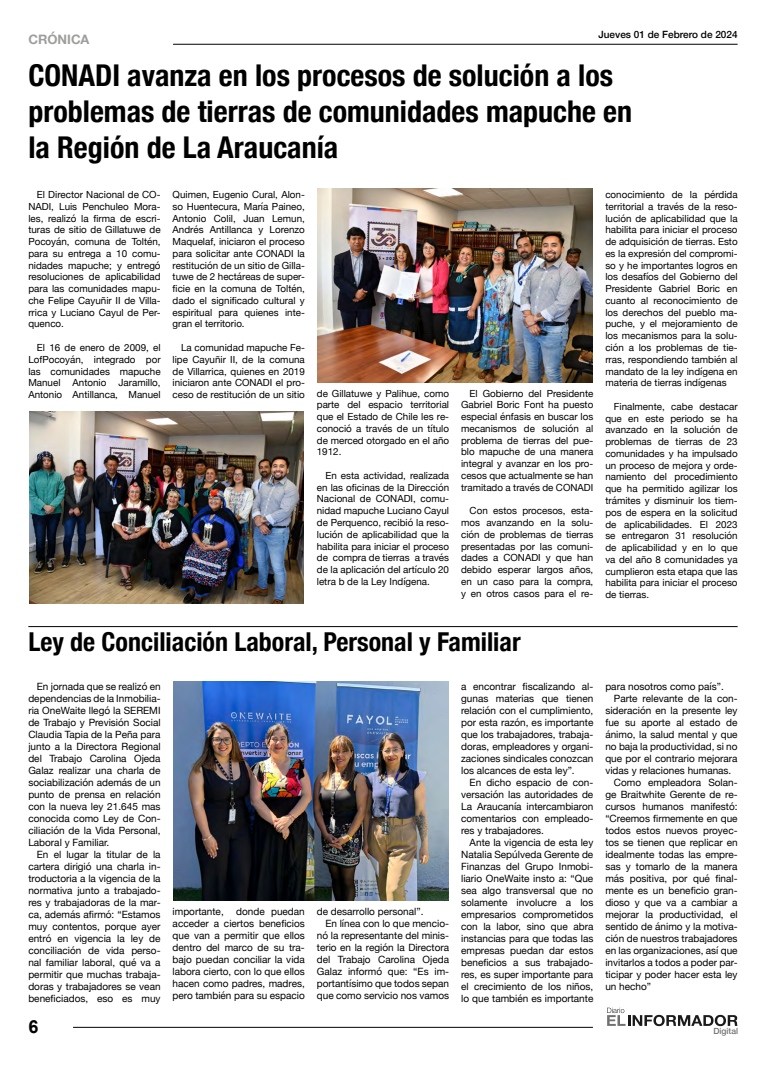
<style>
.page{position:relative;width:766px;height:1078px;background:#fff}
.page>*{position:absolute;margin:0;border:0;box-sizing:border-box;transform-origin:0 0}
.t1{font:700 condensed 30px/36px "Helvetica Neue";color:#000}
.t2{font:700 condensed 26px "Helvetica Neue";color:#000}
.t3{font:700 18px "Arial";color:#000}
.t4{font:700 13px "Helvetica Neue";color:#9d9d9c}
.t5{font:10px/12px "Helvetica Neue";color:#000;text-align:justify}
.t6{font:500 10px "Helvetica Neue";color:#000}
.t7{font:9.8px/11.8px "Helvetica Neue";color:#000;text-align:justify}
.t8{font:500 8.5px "Helvetica Neue";color:#717170}
</style>
<div class="page">
<hr style="left:173px;top:44px;width:564px;height:1px;background:#000">
<hr style="left:73px;top:1026px;width:519px;height:1px;background:#000">
<svg style="left:607px;top:1007px;width:130px;height:18px"></svg>
<hr style="left:28px;top:626px;width:709px;height:1px;background:#000">
<img style="left:317px;top:189px;width:275px;height:194px">
<img style="left:29px;top:411px;width:274px;height:192px">
<img style="left:173px;top:681px;width:275px;height:219px">
<p class="t6" style="left:598px;top:27px;width:140px">Jueves 01 de Febrero de 2024</p>
<h3 class="t4" style="left:28px;top:29px;width:63px">CRÓNICA</h3>
<h1 class="t1" style="left:28px;top:55px;width:605px">CONADI avanza en los procesos de solución a los problemas de tierras de comunidades mapuche en la Región de La Araucanía</h1>
<p class="t7" style="left:28px;top:189px;width:134px;text-indent:9px">El Director Nacional de CO-NADI, Luis Penchuleo Mora&shy;les, realizó la firma de escri&shy;turas de sitio de Gillatuwe de Pocoyán, comuna de Toltén, para su entrega a 10 comu&shy;nidades mapuche; y entregó resoluciones de aplicabilidad para las comunidades mapu&shy;che Felipe Cayuñir II de Villa&shy;rrica y Luciano Cayul de Per&shy;quenco.</p>
<p class="t7" style="left:28px;top:342px;width:134px;text-indent:9px">El 16 de enero de 2009, el LofPocoyán, integrado por las comunidades mapuche Manuel Antonio Jaramillo, Antonio Antillanca, Manuel</p>
<p class="t7" style="left:172px;top:189px;width:134px">Quimen, Eugenio Cural, Alon&shy;so Huentecura, María Paineo, Antonio Colil, Juan Lemun, Andrés Antillanca y Lorenzo Maquelaf, iniciaron el proceso para solicitar ante CONADI la restitución de un sitio de Gilla&shy;tuwe de 2 hectáreas de super&shy;ficie en la comuna de Toltén, dado el significado cultural y espiritual para quienes inte&shy;gran el territorio.</p>
<p class="t7" style="left:172px;top:342px;width:278px;text-align:left;text-indent:9px">La comunidad mapuche Fe-<br>lipe Cayuñir II, de la comuna<br>de Villarrica, quienes en 2019<br>iniciaron ante CONADI el pro-<br>ceso de restitución de un sitio de Gillatuwe y Palihue, como</p>
<p class="t7" style="left:317px;top:399px;width:134px">parte del espacio territorial que el Estado de Chile les re&shy;conoció a través de un título de merced otorgado en el año 1912.</p>
<p class="t7" style="left:317px;top:470px;width:134px;text-indent:9px">En esta actividad, realizada en las oficinas de la Dirección Nacional de CONADI, comu&shy;nidad mapuche Luciano Cayul de Perquenco, recibió la reso&shy;lución de aplicabilidad que la habilita para iniciar el proceso de compra de tierras a través de la aplicación del artículo 20 letra b de la Ley Indígena.</p>
<p class="t7" style="left:461px;top:387px;width:134px;text-indent:9px">El Gobierno del Presidente Gabriel Boric Font ha puesto especial énfasis en buscar los mecanismos de solución al problema de tierras del pue&shy;blo mapuche de una manera integral y avanzar en los pro&shy;cesos que actualmente se han tramitado a través de CONADI</p>
<p class="t7" style="left:461px;top:505px;width:134px;text-indent:9px">Con estos procesos, esta&shy;mos avanzando en la solu&shy;ción de problemas de tierras presentadas por las comuni&shy;dades a CONADI y que han debido esperar largos años, en un caso para la compra, y en otros casos para el re-</p>
<p class="t7" style="left:605px;top:189px;width:134px">conocimiento de la pérdida territorial a través de la reso&shy;lución de aplicabilidad que la habilita para iniciar el proceso de adquisición de tierras. Esto es la expresión del compromi&shy;so y he importantes logros en los desafíos del Gobierno del Presidente Gabriel Boric en cuanto al reconocimiento de los derechos del pueblo ma&shy;puche, y el mejoramiento de los mecanismos para la solu&shy;ción a los problemas de tie&shy;rras, respondiendo también al mandato de la ley indígena en materia de tierras indígenas</p>
<p class="t7" style="left:605px;top:401px;width:134px;text-indent:9px">Finalmente, cabe destacar que en este periodo se ha avanzado en la solución de problemas de tierras de 23 comunidades y ha impulsado un proceso de mejora y orde&shy;namiento del procedimiento que ha permitido agilizar los trámites y disminuir los tiem&shy;pos de espera en la solicitud de aplicabilidades. El 2023 se entregaron 31 resolución de aplicabilidad y en lo que va del año 8 comunidades ya cumplieron esta etapa que las habilita para iniciar el proceso de tierras.</p>
<h2 class="t2" style="left:28px;top:620px;width:493px">Ley de Conciliación Laboral, Personal y Familiar</h2>
<p class="t5" style="left:28px;top:680px;width:134px;text-indent:8px">En jornada que se realizó en dependencias de la Inmobilia&shy;ria OneWaite llegó la SEREMI de Trabajo y Previsión Social Claudia Tapia de la Peña para junto a la Directora Regional del Trabajo Carolina Ojeda Galaz realizar una charla de sociabilización además de un punto de prensa en relación con la nueva ley 21.645 mas conocida como Ley de Con&shy;ciliación de la Vida Personal, Laboral y Familiar.</p>
<p class="t5" style="left:28px;top:848px;width:134px;text-indent:9px">En el lugar la titular de la cartera dirigió una charla in&shy;troductoria a la vigencia de la normativa junto a trabajado&shy;res y trabajadoras de la mar&shy;ca, además afirmó: “Estamos muy contentos, porque ayer entró en vigencia la ley de conciliación de vida perso&shy;nal familiar laboral, qué va a permitir que muchas trabaja&shy;doras y trabajadores se vean beneficiados, eso es muy</p>
<h3 class="t3" style="left:28px;top:1014px;width:12px">6</h3>
<p class="t5" style="left:172px;top:906px;width:134px;text-indent:64px">donde puedan acceder a ciertos beneficios que van a permitir que ellos dentro del marco de su tra&shy;bajo puedan conciliar la vida labora cierto, con lo que ellos hacen como padres, madres, pero también para su espacio</p>
<p class="t5" style="left:317px;top:906px;width:108px">de desarrollo personal”.</p>
<p class="t5" style="left:172px;top:906px;width:53px">importante,</p>
<p class="t5" style="left:325px;top:918px;width:125px">En línea con lo que mencio-</p>
<p class="t5" style="left:317px;top:930px;width:134px">nó la representante del minis-</p>
<p class="t5" style="left:317px;top:942px;width:134px">terio en la región la Directora</p>
<p class="t5" style="left:317px;top:954px;width:134px">del Trabajo Carolina Ojeda</p>
<p class="t5" style="left:317px;top:966px;width:134px">Galaz informó que: “Es im-</p>
<p class="t5" style="left:317px;top:978px;width:134px">portantísimo que todos sepan</p>
<p class="t5" style="left:317px;top:990px;width:134px">que como servicio nos vamos</p>
<p class="t5" style="left:461px;top:680px;width:134px">a encontrar fiscalizando al&shy;gunas materias que tienen relación con el cumplimiento, por esta razón, es importante que los trabajadores, trabaja&shy;doras, empleadores y organi&shy;zaciones sindicales conozcan los alcances de esta ley”.</p>
<p class="t5" style="left:461px;top:776px;width:134px;text-indent:8px">En dicho espacio de con&shy;versación las autoridades de La Araucanía intercambiaron comentarios con empleado&shy;res y trabajadores.</p>
<p class="t5" style="left:461px;top:836px;width:134px;text-indent:8px">Ante la vigencia de esta ley Natalia Sepúlveda Gerente de Finanzas del Grupo Inmobi&shy;liario OneWaite insto a: “Que sea algo transversal que no solamente involucre a los empresarios comprometidos con la labor, sino que abra instancias para que todas las empresas puedan dar estos beneficios a sus trabajado&shy;res, es super importante para el crecimiento de los niños, lo que también es importante</p>
<p class="t5" style="left:605px;top:680px;width:120px">para nosotros como país”.</p>
<p class="t5" style="left:613px;top:692px;width:125px">Parte relevante de la con-</p>
<p class="t5" style="left:605px;top:704px;width:134px">sideración en la presente ley</p>
<p class="t5" style="left:605px;top:716px;width:134px">fue su aporte al estado de</p>
<p class="t5" style="left:605px;top:728px;width:134px">ánimo, la salud mental y que</p>
<p class="t5" style="left:605px;top:740px;width:134px">no baja la productividad, si no</p>
<p class="t5" style="left:605px;top:752px;width:134px">que por el contrario mejorara</p>
<p class="t5" style="left:605px;top:764px;width:127px">vidas y relaciones humanas.</p>
<p class="t5" style="left:613px;top:776px;width:125px">Como empleadora Solan-</p>
<p class="t5" style="left:605px;top:788px;width:134px">ge Braitwhite Gerente de re-</p>
<p class="t5" style="left:605px;top:800px;width:134px">cursos humanos manifestó:</p>
<p class="t5" style="left:605px;top:812px;width:134px">“Creemos firmemente en que</p>
<p class="t5" style="left:605px;top:824px;width:134px">todos estos nuevos proyec-</p>
<p class="t5" style="left:605px;top:836px;width:134px">tos se tienen que replicar en</p>
<p class="t5" style="left:605px;top:848px;width:134px">idealmente todas las empre-</p>
<p class="t5" style="left:605px;top:860px;width:134px">sas y tomarlo de la manera</p>
<p class="t5" style="left:605px;top:872px;width:134px">más positiva, por qué final-</p>
<p class="t5" style="left:605px;top:884px;width:134px">mente es un beneficio gran-</p>
<p class="t5" style="left:605px;top:896px;width:134px">dioso y que va a cambiar a</p>
<p class="t5" style="left:605px;top:908px;width:134px">mejorar la productividad, el</p>
<p class="t5" style="left:605px;top:920px;width:134px">sentido de ánimo y la motiva-</p>
<p class="t5" style="left:605px;top:932px;width:134px">ción de nuestros trabajadores</p>
<p class="t5" style="left:605px;top:944px;width:134px">en las organizaciones, así que</p>
<p class="t5" style="left:605px;top:956px;width:134px">invitarlos a todos a poder par-</p>
<p class="t5" style="left:605px;top:968px;width:134px">ticipar y poder hacer esta ley</p>
<p class="t5" style="left:605px;top:980px;width:47px">un hecho”</p>
<p class="t8" style="left:713px;top:1023px;width:26px">Digital</p>
</div>
